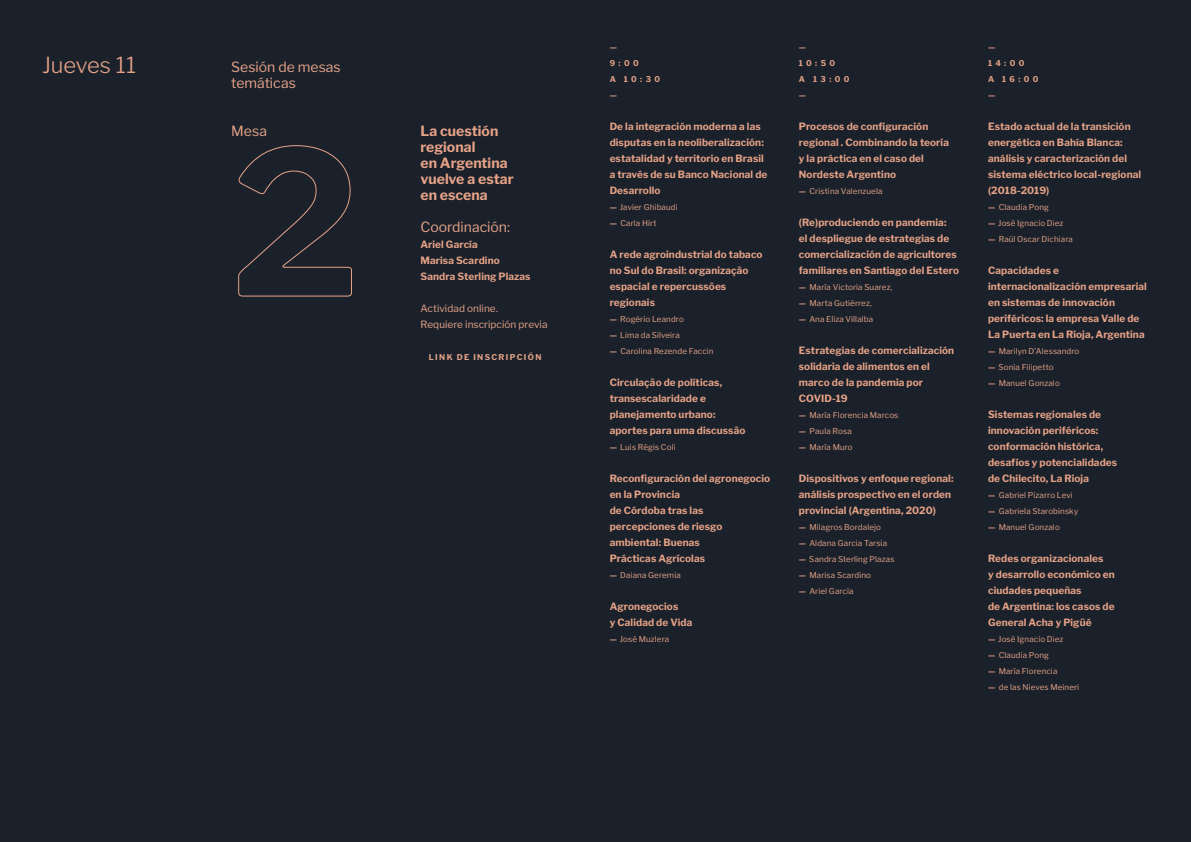
<style>
.page{position:relative;width:1191px;height:842px;background:#fff}
.page>*{position:absolute;margin:0;border:0;box-sizing:border-box;transform-origin:0 0}
.t1{font:300 22px "Libre Franklin";letter-spacing:-.005em;color:#e8a387}
.t2{font:700 14px/16px "Libre Franklin";color:#e8a387}
.t3{font:14px/16px "Libre Franklin";color:#e8a387}
.t4{font:700 10px/16px "Libre Franklin";letter-spacing:.01em;color:#e8a387}
.t5{font:10px/16px "Libre Franklin";letter-spacing:.005em;color:#e8a387}
.t6{font:8px "Libre Franklin";letter-spacing:.015em;color:#e8a387}
.t7{font:700 8px/16px "Libre Franklin";letter-spacing:.175em;color:#e8a387}
.s1{font-weight:700}
</style>
<div class="page">
<div style="left:0;top:0;width:595px;height:842px;background:#1a212b"></div>
<div style="left:595px;top:0;width:596px;height:842px;background:#1a212b"></div>
<svg style="left:238px;top:145px;width:114px;height:152px"></svg>
<h1 class="t1" style="left:42px;top:48px;width:96px">Jueves 11</h1>
<h2 class="t3" style="left:231px;top:58px;width:111px">Sesión de mesas temáticas</h2>
<h2 class="t3" style="left:231px;top:122px;width:37px">Mesa</h2>
<h2 class="t2" style="left:420px;top:122px;width:95px">La cuestión regional<br>en Argentina vuelve a estar en escena</h2>
<h2 class="t3" style="left:420px;top:218px;width:91px">Coordinación:</h2>
<p class="t4" style="left:420px;top:235px;width:112px">Ariel García<br>Marisa Scardino<br>Sandra Sterling Plazas</p>
<p class="t5" style="left:420px;top:299px;width:129px">Actividad online.<br>Requiere inscripción previa</p>
<p class="t7" style="left:429px;top:348px;width:114px">LINK DE INSCRIPCIÓN</p>
<p class="t7" style="left:609px;top:39px;width:52px">—<br>9:00<br>A 10:30 —</p>
<p class="t4" style="left:609px;top:118px;width:159px">De la integración moderna a las disputas en la neoliberalización: estatalidad y territorio en Brasil a través de su Banco Nacional de<br>Desarrollo</p>
<p class="t6" style="left:609px;top:201px;width:70px"><span class="s1">—</span> Javier Ghibaudi</p>
<p class="t6" style="left:609px;top:217px;width:48px"><span class="s1">—</span> Carla Hirt</p>
<p class="t4" style="left:609px;top:246px;width:154px">A rede agroindustrial do tabaco no Sul do Brasil: organização espacial e repercussões regionais</p>
<p class="t6" style="left:609px;top:313px;width:76px"><span class="s1">—</span> Rogério Leandro</p>
<p class="t6" style="left:609px;top:329px;width:72px"><span class="s1">—</span> Lima da Silveira</p>
<p class="t6" style="left:609px;top:345px;width:105px"><span class="s1">—</span> Carolina Rezende Faccin</p>
<p class="t4" style="left:609px;top:374px;width:137px">Circulação de políticas, transescalaridade e planejamento urbano: aportes para uma discussão</p>
<p class="t6" style="left:609px;top:441px;width:67px"><span class="s1">—</span> Luis Régis Coli</p>
<p class="t4" style="left:609px;top:470px;width:162px">Reconfiguración del agronegocio en la Provincia<br>de Córdoba tras las percepciones de riesgo ambiental: Buenas<br>Prácticas Agrícolas</p>
<p class="t6" style="left:609px;top:569px;width:73px"><span class="s1">—</span> Daiana Geremia</p>
<p class="t4" style="left:609px;top:598px;width:84px">Agronegocios<br>y Calidad de Vida</p>
<p class="t6" style="left:609px;top:633px;width:61px"><span class="s1">—</span> José Muzlera</p>
<p class="t7" style="left:799px;top:39px;width:52px">—<br>10:50<br>A 13:00 —</p>
<p class="t4" style="left:799px;top:118px;width:152px">Procesos de configuración regional . Combinando la teoría y la práctica en el caso del<br>Nordeste Argentino</p>
<p class="t6" style="left:799px;top:185px;width:85px"><span class="s1">—</span> Cristina Valenzuela</p>
<p class="t4" style="left:799px;top:214px;width:162px">(Re)produciendo en pandemia:<br>el despliegue de estrategias de comercialización de agricultores familiares en Santiago del Estero</p>
<p class="t6" style="left:799px;top:281px;width:95px"><span class="s1">—</span> María Victoria Suarez,</p>
<p class="t6" style="left:799px;top:297px;width:74px"><span class="s1">—</span> Marta Gutiérrez,</p>
<p class="t6" style="left:799px;top:313px;width:76px"><span class="s1">—</span> Ana Eliza Villalba</p>
<p class="t4" style="left:799px;top:342px;width:157px">Estrategias de comercialización solidaria de alimentos en el marco de la pandemia por<br>COVID-19</p>
<p class="t6" style="left:799px;top:409px;width:101px"><span class="s1">—</span> María Florencia Marcos</p>
<p class="t6" style="left:799px;top:425px;width:54px"><span class="s1">—</span> Paula Rosa</p>
<p class="t6" style="left:799px;top:441px;width:55px"><span class="s1">—</span> María Muro</p>
<p class="t4" style="left:799px;top:470px;width:156px">Dispositivos y enfoque regional: análisis prospectivo en el orden provincial (Argentina, 2020)</p>
<p class="t6" style="left:799px;top:521px;width:84px"><span class="s1">—</span> Milagros Bordalejo</p>
<p class="t6" style="left:799px;top:537px;width:90px"><span class="s1">—</span> Aldana Garcia Tarsia</p>
<p class="t6" style="left:799px;top:553px;width:97px"><span class="s1">—</span> Sandra Sterling Plazas</p>
<p class="t6" style="left:799px;top:569px;width:74px"><span class="s1">—</span> Marisa Scardino</p>
<p class="t6" style="left:799px;top:585px;width:56px"><span class="s1">—</span> Ariel García</p>
<p class="t7" style="left:988px;top:39px;width:52px">—<br>14:00<br>A 16:00 —</p>
<p class="t4" style="left:988px;top:118px;width:155px">Estado actual de la transición energética en Bahía Blanca: análisis y caracterización del sistema eléctrico local-regional (2018-2019)</p>
<p class="t6" style="left:988px;top:201px;width:62px"><span class="s1">—</span> Claudia Pong</p>
<p class="t6" style="left:988px;top:217px;width:77px"><span class="s1">—</span> José Ignacio Diez</p>
<p class="t6" style="left:988px;top:233px;width:86px"><span class="s1">—</span> Raúl Oscar Dichiara</p>
<p class="t4" style="left:988px;top:262px;width:160px">Capacidades e internacionalización empresarial en sistemas de innovación periféricos: la empresa Valle de<br>La Puerta en La Rioja, Argentina</p>
<p class="t6" style="left:988px;top:345px;width:93px"><span class="s1">—</span> Marilyn D’Alessandro</p>
<p class="t6" style="left:988px;top:361px;width:67px"><span class="s1">—</span> Sonia Filipetto</p>
<p class="t6" style="left:988px;top:377px;width:73px"><span class="s1">—</span> Manuel Gonzalo</p>
<p class="t4" style="left:988px;top:406px;width:131px">Sistemas regionales de innovación periféricos: conformación histórica, desafíos y potencialidades de Chilecito, La Rioja</p>
<p class="t6" style="left:988px;top:489px;width:86px"><span class="s1">—</span> Gabriel Pizarro Levi</p>
<p class="t6" style="left:988px;top:505px;width:92px"><span class="s1">—</span> Gabriela Starobinsky</p>
<p class="t6" style="left:988px;top:521px;width:73px"><span class="s1">—</span> Manuel Gonzalo</p>
<p class="t4" style="left:988px;top:550px;width:128px">Redes organizacionales<br>y desarrollo económico en ciudades pequeñas<br>de Argentina: los casos de<br>General Acha y Pigüé</p>
<p class="t6" style="left:988px;top:633px;width:77px"><span class="s1">—</span> José Ignacio Diez</p>
<p class="t6" style="left:988px;top:649px;width:62px"><span class="s1">—</span> Claudia Pong</p>
<p class="t6" style="left:988px;top:665px;width:71px"><span class="s1">—</span> María Florencia</p>
<p class="t6" style="left:988px;top:681px;width:93px"><span class="s1">—</span> de las Nieves Meineri</p>
</div>
